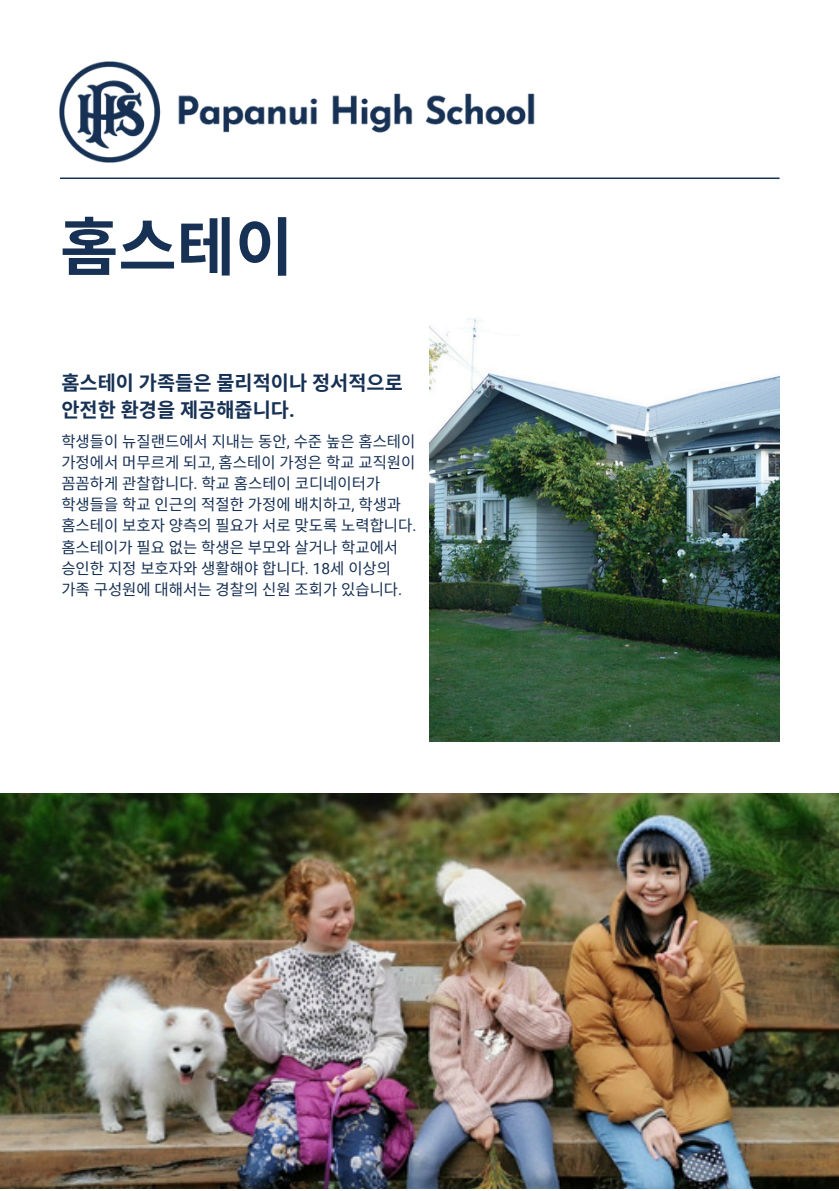
<style>
.page{position:relative;width:839px;height:1191px;background:#fff}
.page>*{position:absolute;margin:0;border:0;box-sizing:border-box;transform-origin:0 0}
.t1{font:700 63.4px "Noto Sans CJ Ksc";color:#173154}
.t2{font:700 19.8px/27.4px "Noto Sans CJ Ksc";color:#173154}
.t3{font:15.4px/21.2px "Noto Sans CJ Ksc";color:#173154}
.s1{font-family:"Roboto"}
</style>
<div class="page">
<hr style="left:60px;top:178px;width:719px;height:1px;background:#173154">
<img style="left:60px;top:62px;width:475px;height:100px">
<img style="left:430px;top:319px;width:349px;height:422px">
<img style="left:0;top:793px;width:838px;height:396px">
<p class="t1" style="left:60px;top:197px;width:235px">홈스테이</p>
<p class="t2" style="left:61px;top:368px;width:343px">홈스테이 가족들은 물리적이나 정서적으로 안전한 환경을 제공해줍니다<span class="s1">.</span></p>
<p class="t3" style="left:61px;top:430px;width:355px">학생들이 뉴질랜드에서 지내는 동안<span class="s1">,</span> 수준 높은 홈스테이 가정에서 머무르게 되고<span class="s1">,</span> 홈스테이 가정은 학교 교직원이</p>
<h1 class="t3" style="left:61px;top:472px;width:341px">꼼꼼하게 관찰합니다<span class="s1">.</span> 학교 홈스테이 코디네이터가 학생들을 학교 인근의 적절한 가정에 배치하고<span class="s1">,</span> 학생과</h1>
<h2 class="t3" style="left:61px;top:514px;width:356px">홈스테이 보호자 양측의 필요가 서로 맞도록 노력합니다<span class="s1">.</span></h2>
<p class="t3" style="left:61px;top:536px;width:338px">홈스테이가 필요 없는 학생은 부모와 살거나 학교에서</p>
<p class="t3" style="left:61px;top:557px;width:331px">승인한 지정 보호자와 생활해야 합니다<span class="s1">. 18</span>세 이상의</p>
<p class="t3" style="left:61px;top:578px;width:342px">가족 구성원에 대해서는 경찰의 신원 조회가 있습니다<span class="s1">.</span></p>
</div>
